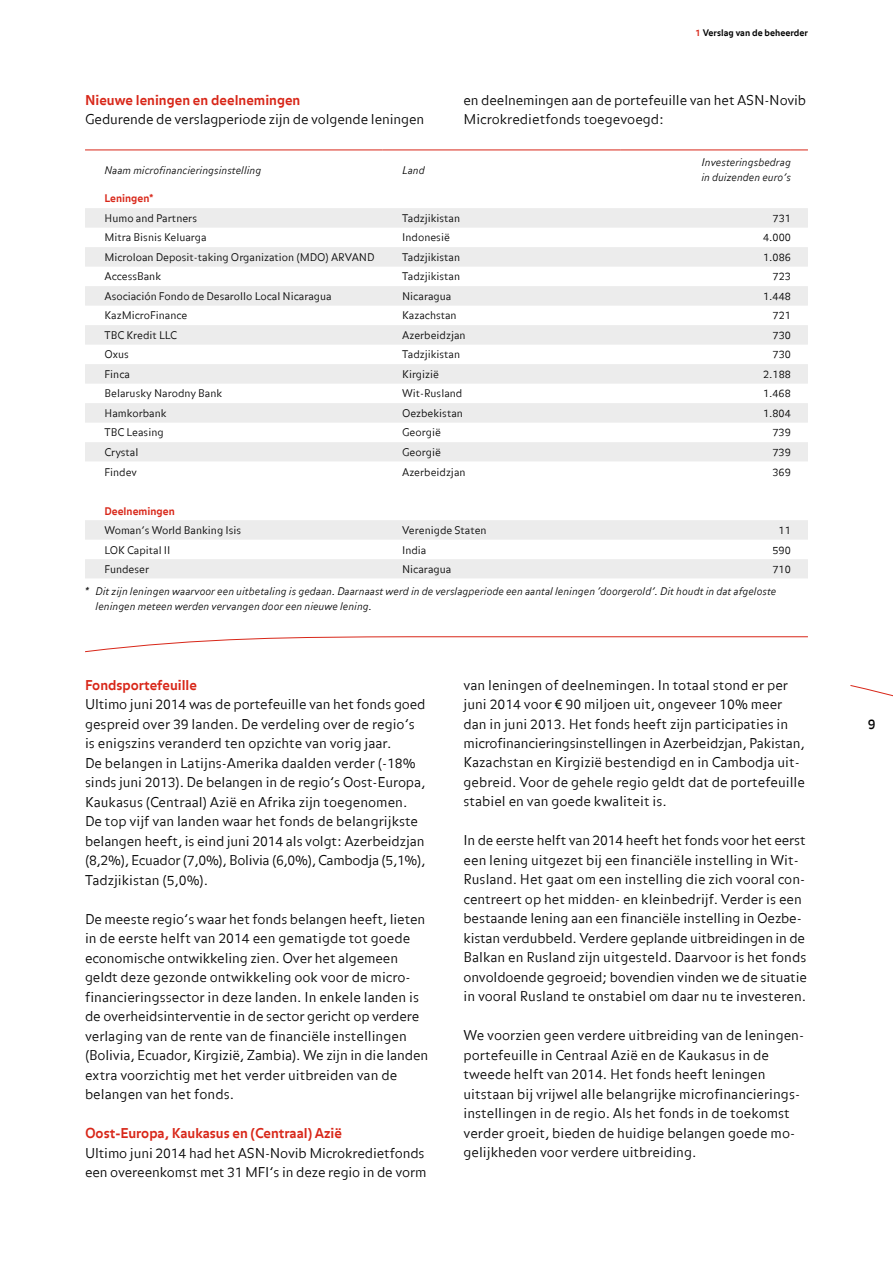
<style>
.page{position:relative;width:893px;height:1263px;background:#fff}
.page>*{position:absolute;margin:0;border:0;box-sizing:border-box;transform-origin:0 0}
.t1{font:300 13.5px/19.5px "Balance Offc";color:#000}
.t2{font:700 13.5px "Balance Offc";color:#d82618}
.t3{font:13.5px "Balance Offc";color:#000}
.t4{font:300 10.5px "Balance Offc";color:#000}
.t5{font:italic 300 10.5px/15px "Balance Offc";color:#000}
.t6{font:700 10.5px "Balance Offc";color:#d82618}
.t7{font:700 9px "Balance Offc";color:#000}
.s1{color:#d82618}
</style>
<div class="page">
<svg style="left:850px;top:685px;width:43px;height:12px"></svg>
<svg style="left:85px;top:208px;width:723px;height:253px;fill:#eee"></svg>
<svg style="left:85px;top:520px;width:723px;height:58px;fill:#ececec"></svg>
<hr style="left:85px;top:150px;width:298px;height:1px;background:#d82618">
<hr style="left:383px;top:150px;width:238px;height:1px;background:#d82618">
<hr style="left:621px;top:150px;width:170px;height:1px;background:#d82618">
<svg style="left:791px;top:150px;width:17px;height:1px"></svg>
<svg style="left:85px;top:636px;width:723px;height:16px"></svg>
<p class="t2" style="left:85px;top:92px;width:217px">Nieuwe leningen en deelnemingen</p>
<p class="t1" style="left:85px;top:110px;width:341px">Gedurende de verslagperiode zijn de volgende leningen</p>
<p class="t7" style="left:696px;top:28px;width:114px"><span class="s1">1</span> Verslag van de beheerder</p>
<p class="t1" style="left:463px;top:91px;width:344px">en deelnemingen aan de portefeuille van het ASN-Novib<br>Microkredietfonds toegevoegd:</p>
<p class="t5" style="left:105px;top:163px;width:158px">Naam microfinancieringsinstelling</p>
<p class="t5" style="left:402px;top:163px;width:24px">Land</p>
<p class="t5" style="left:701px;top:155px;width:91px">Investeringsbedrag in duizenden euro’s</p>
<p class="t6" style="left:105px;top:193px;width:50px">Leningen*</p>
<p class="t4" style="left:105px;top:212px;width:94px">Humo and Partners</p>
<p class="t4" style="left:402px;top:212px;width:60px">Tadzjikistan</p>
<p class="t4" style="left:773px;top:212px;width:20px">731</p>
<p class="t4" style="left:105px;top:232px;width:104px">Mitra Bisnis Keluarga</p>
<p class="t4" style="left:402px;top:232px;width:49px">Indonesië</p>
<p class="t4" style="left:763px;top:232px;width:29px">4.000</p>
<p class="t4" style="left:105px;top:251px;width:272px">Microloan Deposit-taking Organization (MDO) ARVAND</p>
<p class="t4" style="left:402px;top:251px;width:60px">Tadzjikistan</p>
<p class="t4" style="left:763px;top:251px;width:29px">1.086</p>
<p class="t4" style="left:105px;top:271px;width:58px">AccessBank</p>
<p class="t4" style="left:402px;top:271px;width:60px">Tadzjikistan</p>
<p class="t4" style="left:772px;top:271px;width:20px">723</p>
<p class="t4" style="left:105px;top:290px;width:229px">Asociación Fondo de Desarollo Local Nicaragua</p>
<p class="t4" style="left:402px;top:290px;width:51px">Nicaragua</p>
<p class="t4" style="left:763px;top:290px;width:29px">1.448</p>
<p class="t4" style="left:104px;top:310px;width:84px">KazMicroFinance</p>
<p class="t4" style="left:402px;top:310px;width:56px">Kazachstan</p>
<p class="t4" style="left:772px;top:310px;width:20px">721</p>
<p class="t4" style="left:104px;top:329px;width:74px">TBC Kredit LLC</p>
<p class="t4" style="left:402px;top:329px;width:65px">Azerbeidzjan</p>
<p class="t4" style="left:772px;top:329px;width:20px">730</p>
<p class="t4" style="left:104px;top:349px;width:26px">Oxus</p>
<p class="t4" style="left:402px;top:349px;width:60px">Tadzjikistan</p>
<p class="t4" style="left:772px;top:349px;width:20px">730</p>
<p class="t4" style="left:104px;top:368px;width:27px">Finca</p>
<p class="t4" style="left:402px;top:368px;width:38px">Kirgizië</p>
<p class="t4" style="left:763px;top:368px;width:29px">2.188</p>
<p class="t4" style="left:104px;top:388px;width:119px">Belarusky Narodny Bank</p>
<p class="t4" style="left:402px;top:388px;width:62px">Wit-Rusland</p>
<p class="t4" style="left:763px;top:388px;width:29px">1.468</p>
<p class="t4" style="left:104px;top:407px;width:64px">Hamkorbank</p>
<p class="t4" style="left:402px;top:407px;width:62px">Oezbekistan</p>
<p class="t4" style="left:763px;top:407px;width:29px">1.804</p>
<p class="t4" style="left:104px;top:427px;width:61px">TBC Leasing</p>
<p class="t4" style="left:402px;top:427px;width:40px">Georgië</p>
<p class="t4" style="left:772px;top:427px;width:20px">739</p>
<p class="t4" style="left:104px;top:446px;width:36px">Crystal</p>
<p class="t4" style="left:402px;top:446px;width:40px">Georgië</p>
<p class="t4" style="left:772px;top:446px;width:20px">739</p>
<p class="t4" style="left:104px;top:466px;width:34px">Findev</p>
<p class="t4" style="left:402px;top:466px;width:65px">Azerbeidzjan</p>
<p class="t4" style="left:772px;top:466px;width:20px">369</p>
<p class="t6" style="left:104px;top:505px;width:72px">Deelnemingen</p>
<p class="t4" style="left:104px;top:524px;width:138px">Woman’s World Banking Isis</p>
<p class="t4" style="left:402px;top:524px;width:86px">Verenigde Staten</p>
<p class="t4" style="left:779px;top:524px;width:14px">11</p>
<p class="t4" style="left:104px;top:544px;width:68px">LOK Capital II</p>
<p class="t4" style="left:402px;top:544px;width:26px">India</p>
<p class="t4" style="left:772px;top:544px;width:20px">590</p>
<p class="t4" style="left:104px;top:563px;width:46px">Fundeser</p>
<p class="t4" style="left:402px;top:563px;width:51px">Nicaragua</p>
<p class="t4" style="left:772px;top:563px;width:20px">710</p>
<p class="t5" style="left:96px;top:584px;width:682px;text-indent:-11px">* Dit zijn leningen waarvoor een uitbetaling is gedaan. Daarnaast werd in de verslagperiode een aantal leningen ‘doorgerold’. Dit houdt in dat afgeloste leningen meteen werden vervangen door een nieuwe lening.</p>
<p class="t2" style="left:85px;top:677px;width:113px">Fondsportefeuille</p>
<p class="t1" style="left:85px;top:695px;width:342px">Ultimo juni 2014 was de portefeuille van het fonds goed gespreid over 39 landen. De verdeling over de regio’s is enigszins veranderd ten opzichte van vorig jaar.<br>De belangen in Latijns-Amerika daalden verder (-18% sinds juni 2013). De belangen in de regio’s Oost-Europa, Kaukasus (Centraal) Azië en Afrika zijn toegenomen.<br>De top vijf van landen waar het fonds de belangrijkste belangen heeft, is eind juni 2014 als volgt: Azerbeidzjan (8,2%), Ecuador (7,0%), Bolivia (6,0%), Cambodja (5,1%), Tadzjikistan (5,0%).</p>
<p class="t1" style="left:85px;top:910px;width:345px">De meeste regio’s waar het fonds belangen heeft, lieten in de eerste helft van 2014 een gematigde tot goede economische ontwikkeling zien. Over het algemeen geldt deze gezonde ontwikkeling ook voor de micro&shy;financieringssector in deze landen. In enkele landen is de overheidsinterventie in de sector gericht op verdere verlaging van de rente van de financiële instellingen (Bolivia, Ecuador, Kirgizië, Zambia). We zijn in die landen extra voorzichtig met het verder uitbreiden van de belangen van het fonds.</p>
<p class="t2" style="left:85px;top:1125px;width:258px">Oost-Europa, Kaukasus en (Centraal) Azië</p>
<p class="t1" style="left:85px;top:1144px;width:343px">Ultimo juni 2014 had het ASN-Novib Microkredietfonds een overeenkomst met 31 MFI’s in deze regio in de vorm</p>
<p class="t1" style="left:463px;top:676px;width:343px">van leningen of deelnemingen. In totaal stond er per juni 2014 voor € 90 miljoen uit, ongeveer 10% meer dan in juni 2013. Het fonds heeft zijn participaties in microfinancieringsinstellingen in Azerbeidzjan, Pakistan, Kazachstan en Kirgizië bestendigd en in Cambodja uit&shy;gebreid. Voor de gehele regio geldt dat de portefeuille stabiel en van goede kwaliteit is.</p>
<p class="t1" style="left:463px;top:832px;width:345px">In de eerste helft van 2014 heeft het fonds voor het eerst een lening uitgezet bij een financiële instelling in Wit-Rusland. Het gaat om een instelling die zich vooral con&shy;centreert op het midden- en kleinbedrijf. Verder is een bestaande lening aan een financiële instelling in Oezbe&shy;kistan verdubbeld. Verdere geplande uitbreidingen in de Balkan en Rusland zijn uitgesteld. Daarvoor is het fonds onvoldoende gegroeid; bovendien vinden we de situatie in vooral Rusland te onstabiel om daar nu te investeren.</p>
<p class="t1" style="left:463px;top:1027px;width:342px">We voorzien geen verdere uitbreiding van de leningen&shy;portefeuille in Centraal Azië en de Kaukasus in de tweede helft van 2014. Het fonds heeft leningen uitstaan bij vrijwel alle belangrijke microfinancierings&shy;instellingen in de regio. Als het fonds in de toekomst verder groeit, bieden de huidige belangen goede mo&shy;gelijkheden voor verdere uitbreiding.</p>
<p class="t3" style="left:868px;top:716px;width:9px">9</p>
</div>
